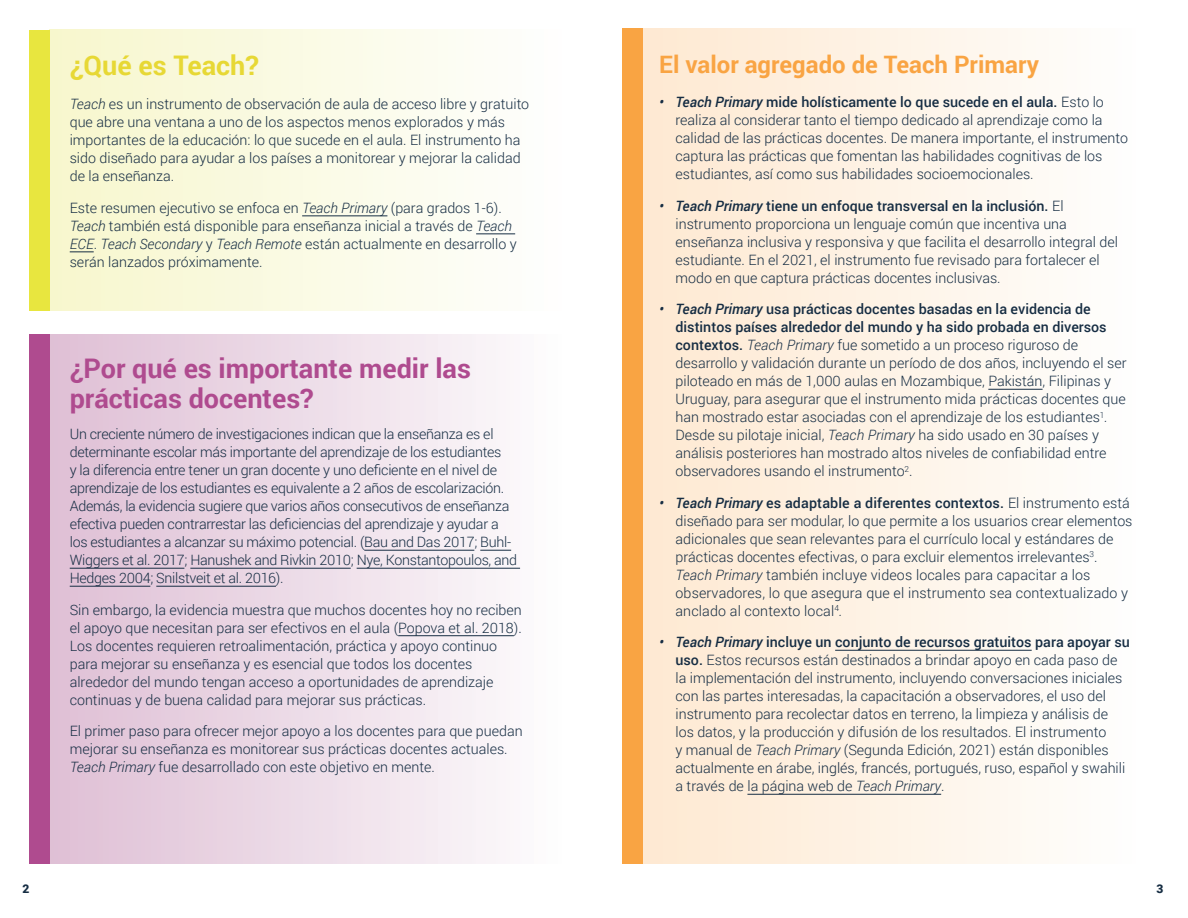
<style>
.page{position:relative;width:1188px;height:918px;background:#fff}
.page>*{position:absolute;margin:0;border:0;box-sizing:border-box;transform-origin:0 0}
.faq{font:700 27px/30px "Roboto";color:#af4b8f}
.faq-2{font:700 27px "Roboto";color:#e7d835}
.headers{font:700 24px "Roboto";color:#f9a443}
.faq-3{font:300 14.25px/18px "Roboto";color:#162d43}
.faq-4{font:300 14.25px/18px "Roboto";letter-spacing:-.02em;color:#162d43}
.t1{font:900 12px "Roboto";color:#162d43}
.s1{font-style:italic}
.s2{font-weight:500;font-style:italic}
.s3{font-weight:500}
</style>
<div class="page">
<div style="left:50px;top:30px;width:512px;height:280px;background:linear-gradient(to right,#f7f7cd,#fefefd)"></div>
<div style="left:50px;top:335px;width:512px;height:529px;background:linear-gradient(to right,#debed4,#fdfcfd)"></div>
<div style="left:30px;top:30px;width:20px;height:280px;background:#e8e63f"></div>
<div style="left:30px;top:335px;width:20px;height:529px;background:#af4b8f"></div>
<hr style="left:302px;top:216px;width:85px;height:1px;background:#162d43">
<hr style="left:476px;top:234px;width:39px;height:1px;background:#162d43">
<svg style="left:70px;top:252px;width:24px;height:1px"></svg>
<hr style="left:364px;top:550px;width:110px;height:1px;background:#162d43">
<hr style="left:480px;top:550px;width:31px;height:1px;background:#162d43">
<hr style="left:70px;top:568px;width:114px;height:1px;background:#162d43">
<hr style="left:190px;top:568px;width:161px;height:1px;background:#162d43">
<hr style="left:357px;top:568px;width:163px;height:1px;background:#162d43">
<hr style="left:70px;top:586px;width:80px;height:1px;background:#162d43">
<hr style="left:156px;top:586px;width:120px;height:1px;background:#162d43">
<hr style="left:398px;top:635px;width:116px;height:1px;background:#162d43">
<div style="left:633px;top:29px;width:503px;height:835px;background:linear-gradient(to right,#fee8d0,#fefefd)"></div>
<hr style="left:988px;top:389px;width:55px;height:1px;background:#162d43">
<hr style="left:835px;top:650px;width:197px;height:1px;background:#162d43">
<hr style="left:747px;top:794px;width:194px;height:1px;background:#162d43">
<div style="left:623px;top:29px;width:20px;height:835px;background:#f9a443"></div>
<p class="faq-2" style="left:70px;top:46px;width:191px">¿Qué es Teach?</p>
<p class="faq-3" style="left:70px;top:95px;width:461px"><span class="s1">Teach</span> es un instrumento de observación de aula de acceso libre y gratuito que abre una ventana a uno de los aspectos menos explorados y más importantes de la educación: lo que sucede en el aula. El instrumento ha sido diseñado para ayudar a los países a monitorear y mejorar la calidad de la enseñanza.</p>
<p class="faq-3" style="left:70px;top:198px;width:449px">Este resumen ejecutivo se enfoca en <span class="s1">Teach Primary</span> (para grados 1-6).<br><span class="s1">Teach</span> también está disponible para enseñanza inicial a través de <span class="s1">Teach ECE</span>. <span class="s1">Teach Secondary</span> y <span class="s1">Teach Remote</span> están actualmente en desarrollo y serán lanzados próximamente.</p>
<p class="faq" style="left:70px;top:352px;width:403px">¿Por qué es importante medir las prácticas docentes?</p>
<p class="faq-4" style="left:70px;top:425px;width:449px">Un creciente número de investigaciones indican que la enseñanza es el determinante escolar más importante del aprendizaje de los estudiantes<br>y la diferencia entre tener un gran docente y uno deficiente en el nivel de aprendizaje de los estudiantes es equivalente a 2 años de escolarización.<br>Además, la evidencia sugiere que varios años consecutivos de enseñanza efectiva pueden contrarrestar las deficiencias del aprendizaje y ayudar a los estudiantes a alcanzar su máximo potencial. (Bau and Das 2017; Buhl-Wiggers et al. 2017; Hanushek and Rivkin 2010; Nye, Konstantopoulos, and Hedges 2004; Snilstveit et al. 2016).</p>
<p class="faq-3" style="left:70px;top:600px;width:454px">Sin embargo, la evidencia muestra que muchos docentes hoy no reciben el apoyo que necesitan para ser efectivos en el aula (Popova et al. 2018).<br>Los docentes requieren retroalimentación, práctica y apoyo continuo para mejorar su enseñanza y es esencial que todos los docentes alrededor del mundo tengan acceso a oportunidades de aprendizaje continuas y de buena calidad para mejorar sus prácticas.</p>
<p class="faq-3" style="left:70px;top:722px;width:455px">El primer paso para ofrecer mejor apoyo a los docentes para que puedan mejorar su enseñanza es monitorear sus prácticas docentes actuales.<br><span class="s1">Teach Primary</span> fue desarrollado con este objetivo en mente.</p>
<p class="headers" style="left:659px;top:47px;width:381px">El valor agregado de Teach Primary</p>
<p class="faq-3" style="left:676px;top:93px;width:454px;text-indent:-16px"><span class="s2">• Teach Primary</span> <span class="s3">mide holísticamente lo que sucede en el aula.</span> Esto lo realiza al considerar tanto el tiempo dedicado al aprendizaje como la calidad de las prácticas docentes. De manera importante, el instrumento captura las prácticas que fomentan las habilidades cognitivas de los estudiantes, así como sus habilidades socioemocionales.</p>
<p class="faq-3" style="left:676px;top:196px;width:444px;text-indent:-16px"><span class="s2">• Teach Primary</span> <span class="s3">tiene un enfoque transversal en la inclusión.</span> El instrumento proporciona un lenguaje común que incentiva una enseñanza inclusiva y responsiva y que facilita el desarrollo integral del estudiante. En el 2021, el instrumento fue revisado para fortalecer el modo en que captura prácticas docentes inclusivas.</p>
<p class="faq-3" style="left:676px;top:300px;width:453px;text-indent:-16px"><span class="s2">• Teach Primary</span> <span class="s3">usa prácticas docentes basadas en la evidencia de distintos países alrededor del mundo y ha sido probada en diversos contextos.</span> <span class="s1">Teach Primary</span> fue sometido a un proceso riguroso de desarrollo y validación durante un período de dos años, incluyendo el ser piloteado en más de 1,000 aulas en Mozambique, Pakistán, Filipinas y Uruguay, para asegurar que el instrumento mida prácticas docentes que han mostrado estar asociadas con el aprendizaje de los estudiantes<sup>1</sup><span class="s1">.<br></span>Desde su pilotaje inicial, <span class="s1">Teach Primary</span> ha sido usado en 30 países y análisis posteriores han mostrado altos niveles de confiabilidad entre observadores usando el instrumento<sup>2</sup>.</p>
<p class="faq-3" style="left:676px;top:493px;width:459px;text-indent:-16px"><span class="s2">• Teach Primary</span> <span class="s3">es adaptable a diferentes contextos.</span> El instrumento está diseñado para ser modular, lo que permite a los usuarios crear elementos adicionales que sean relevantes para el currículo local y estándares de prácticas docentes efectivas, o para excluir elementos irrelevantes<sup>3</sup>.<br><span class="s1">Teach Primary</span> también incluye videos locales para capacitar a los observadores, lo que asegura que el instrumento sea contextualizado y anclado al contexto local<sup>4</sup><span class="s1">.</span></p>
<p class="faq-3" style="left:676px;top:633px;width:456px;text-indent:-16px"><span class="s2">• Teach Primary</span> <span class="s3">incluye un conjunto de recursos gratuitos para apoyar su uso.</span> Estos recursos están destinados a brindar apoyo en cada paso de la implementación del instrumento, incluyendo conversaciones iniciales con las partes interesadas, la capacitación a observadores, el uso del instrumento para recolectar datos en terreno, la limpieza y análisis de los datos, y la producción y difusión de los resultados. El instrumento<br>y manual de <span class="s1">Teach Primary</span> (Segunda Edición, 2021) están disponibles actualmente en árabe, inglés, francés, portugués, ruso, español y swahili a través de la página web de <span class="s1">Teach Primary</span>.</p>
<p class="t1" style="left:22px;top:880px;width:8px">2</p>
<p class="t1" style="left:1157px;top:880px;width:8px">3</p>
</div>
